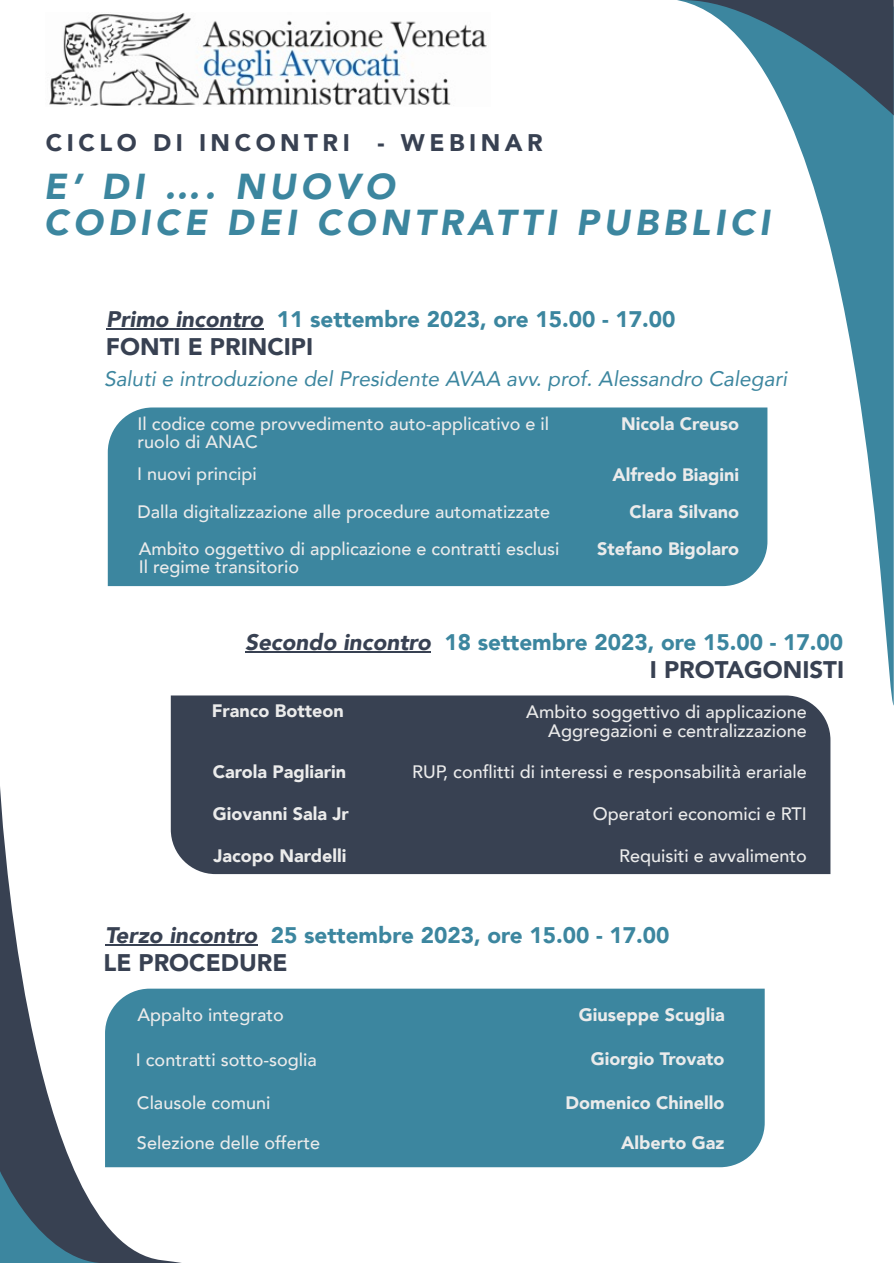
<style>
.page{position:relative;width:894px;height:1263px;background:#fff}
.page>*{position:absolute;margin:0;border:0;box-sizing:border-box;transform-origin:0 0}
.t1{font:italic 900 36px/36px "Avenir";letter-spacing:.125em;color:#3c869f}
.t2{font:900 24px "Avenir";color:#384152}
.t3{font:900 24px "Avenir";letter-spacing:.19em;color:#384152}
.t4{font:900 22.5px "Avenir";color:#3c869f}
.t5{font:italic 21px "Avenir";color:#3c869f}
.t6{font:500 18px/19.4px "Avenir";color:#ebebeb;text-align:right}
.t7{font:900 18px "Avenir";color:#ebebeb}
.s1{font-style:italic;color:#384152}
</style>
<div class="page">
<img style="left:49px;top:13px;width:438px;height:93px">
<svg style="left:0;top:786px;width:298px;height:477px"></svg>
<svg style="left:0;top:1171px;width:167px;height:92px"></svg>
<svg style="left:657px;top:116px;width:236px;height:587px"></svg>
<svg style="left:677px;top:0;width:216px;height:116px"></svg>
<div style="left:105px;top:989px;width:659px;height:178px;background:#3c869f"></div>
<hr style="left:105px;top:944px;width:152px;height:1px;background:#384152">
<div style="left:171px;top:695px;width:659px;height:179px;background:#384152"></div>
<hr style="left:245px;top:651px;width:186px;height:1px;background:#384152">
<div style="left:108px;top:407px;width:659px;height:179px;background:#3c869f"></div>
<hr style="left:106px;top:329px;width:157px;height:1px;background:#384152">
<h2 class="t3" style="left:46px;top:127px;width:498px">CICLO DI INCONTRI - WEBINAR</h2>
<h1 class="t1" style="left:44px;top:169px;width:727px">E’ DI …. NUOVO<br>CODICE DEI CONTRATTI PUBBLICI</h1>
<p class="t4" style="left:106px;top:304px;width:570px"><span class="s1">Primo incontro</span> 11 settembre 2023, ore 15.00 - 17.00</p>
<h2 class="t2" style="left:106px;top:331px;width:209px">FONTI E PRINCIPI</h2>
<p class="t5" style="left:104px;top:364px;width:684px">Saluti e introduzione del Presidente AVAA avv. prof. Alessandro Calegari</p>
<p class="t6" style="left:138px;top:414px;width:413px">Il codice come provvedimento auto-applicativo e il</p>
<p class="t7" style="left:621px;top:412px;width:119px">Nicola Creuso</p>
<p class="t6" style="left:138px;top:432px;width:122px">ruolo di ANAC</p>
<p class="t6" style="left:137px;top:464px;width:121px">I nuovi principi</p>
<p class="t7" style="left:612px;top:463px;width:128px">Alfredo Biagini</p>
<p class="t6" style="left:137px;top:502px;width:414px">Dalla digitalizzazione alle procedure automatizzate</p>
<p class="t7" style="left:629px;top:500px;width:111px">Clara Silvano</p>
<p class="t6" style="left:139px;top:539px;width:422px">Ambito oggettivo di applicazione e contratti esclusi</p>
<p class="t7" style="left:597px;top:537px;width:143px">Stefano Bigolaro</p>
<p class="t6" style="left:139px;top:557px;width:162px">Il regime transitorio</p>
<p class="t4" style="left:245px;top:627px;width:599px"><span class="s1">Secondo incontro</span> 18 settembre 2023, ore 15.00 - 17.00</p>
<p class="t7" style="left:212px;top:699px;width:133px">Franco Botteon</p>
<h2 class="t2" style="left:649px;top:654px;width:196px">I PROTAGONISTI</h2>
<p class="t6" style="left:526px;top:702px;width:282px">Ambito soggettivo di applicazione<br>Aggregazioni e centralizzazione</p>
<p class="t7" style="left:213px;top:760px;width:135px">Carola Pagliarin</p>
<p class="t6" style="left:412px;top:763px;width:396px">RUP, conflitti di interessi e responsabilità erariale</p>
<p class="t7" style="left:213px;top:802px;width:138px">Giovanni Sala Jr</p>
<p class="t6" style="left:592px;top:804px;width:216px">Operatori economici e RTI</p>
<p class="t7" style="left:213px;top:843px;width:135px">Jacopo Nardelli</p>
<p class="t6" style="left:619px;top:846px;width:189px">Requisiti e avvalimento</p>
<p class="t4" style="left:105px;top:920px;width:565px"><span class="s1">Terzo incontro</span> 25 settembre 2023, ore 15.00 - 17.00</p>
<h2 class="t2" style="left:103px;top:947px;width:185px">LE PROCEDURE</h2>
<p class="t6" style="left:137px;top:1005px;width:148px">Appalto integrato</p>
<p class="t7" style="left:578px;top:1003px;width:147px">Giuseppe Scuglia</p>
<p class="t6" style="left:136px;top:1050px;width:182px">I contratti sotto-soglia</p>
<p class="t7" style="left:590px;top:1047px;width:135px">Giorgio Trovato</p>
<p class="t6" style="left:137px;top:1094px;width:135px">Clausole comuni</p>
<p class="t7" style="left:565px;top:1091px;width:160px">Domenico Chinello</p>
<p class="t6" style="left:137px;top:1134px;width:185px">Selezione delle offerte</p>
<p class="t7" style="left:621px;top:1131px;width:105px">Alberto Gaz</p>
</div>
